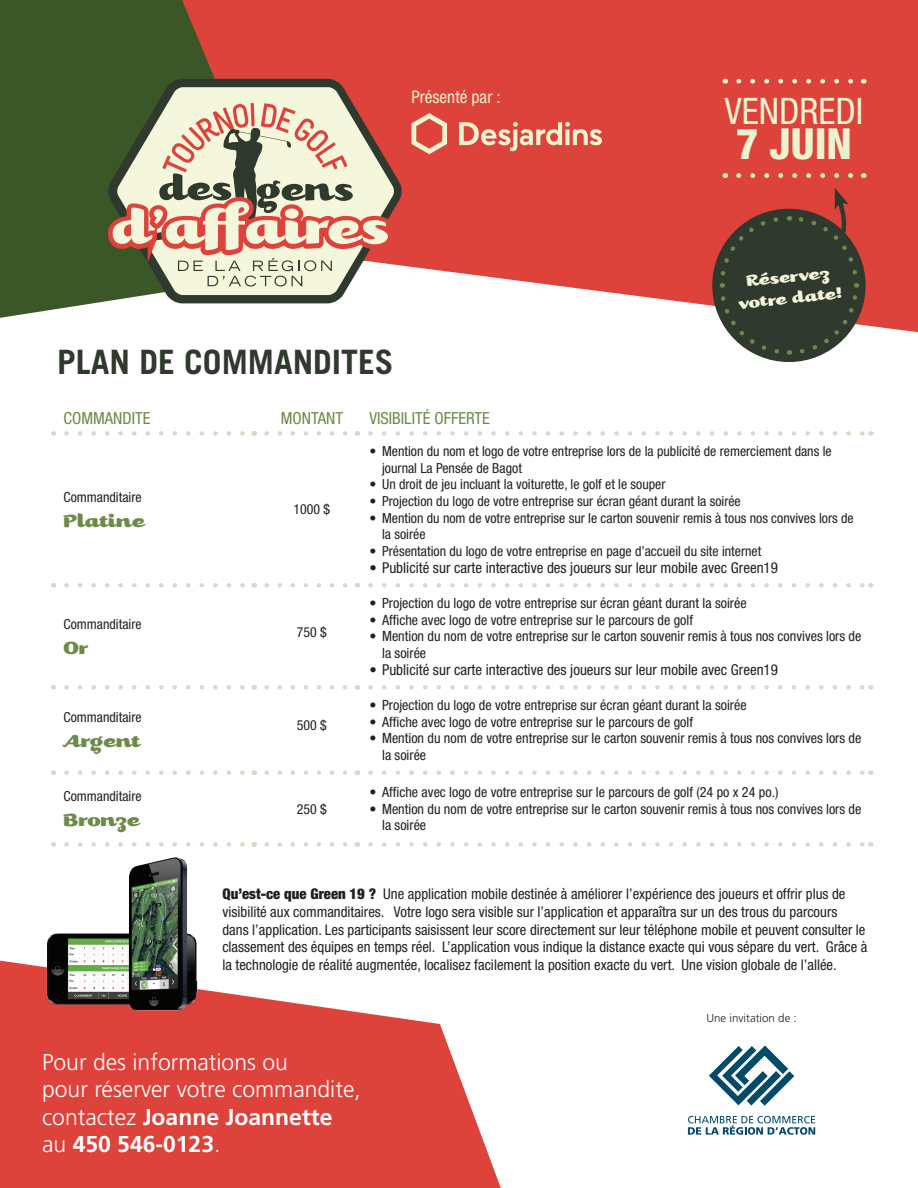
<style>
.page{position:relative;width:918px;height:1188px;background:#fff}
.page>*{position:absolute;margin:0;border:0;box-sizing:border-box;transform-origin:0 0}
.t1{font:800 condensed 42.9px "Helvetica Neue LT Std";color:#ecf3cf}
.t2{font:condensed 36.6px "Helvetica Neue LT Std";color:#ecf3cf}
.t3{font:700 33.6px "Trade Gothic LT Std";color:#30392e}
.t4{font:300 22.95px/27.5px "Frutiger LT Std";color:#fff}
.t5{font:expanded 20.85px "Kari Pro";color:#6e8a48}
.t6{font:expanded 18px/21.6px "Kari Pro";color:#f4f7db;text-align:center}
.t7{font:condensed 17.25px "Helvetica Neue LT Std";color:#ecf3cf}
.t8{font:condensed 16.65px "Helvetica Neue LT Std";color:#6e8a48}
.t9{font:condensed 15px "Helvetica Neue LT Std";color:#231f20}
.t10{font:condensed 14.7px/17.7px "Helvetica Neue LT Std";color:#231f20}
.t11{font:condensed 14.1px/16.6px "Helvetica Neue LT Std";color:#231f20}
.t12{font:condensed 13.8px/16.6px "Helvetica Neue LT Std";color:#231f20}
.t13{font:300 11.55px "Frutiger LT Std";color:#231f20}
.s1{font-size:14.7px}
.s2{font-weight:900}
.s3{font-weight:700}
</style>
<div class="page">
<div style="left:0;top:0;width:182px;height:318px;background:#3c5727"></div>
<svg style="left:182px;top:0;width:736px;height:332px;background:#df5953"></svg>
<svg style="left:0;top:961px;width:501px;height:227px;fill:#dd423b"></svg>
<svg style="left:54px;top:431px;width:200px;height:5px"></svg>
<svg style="left:255px;top:431px;width:102px;height:5px"></svg>
<svg style="left:358px;top:431px;width:512px;height:5px"></svg>
<svg style="left:54px;top:583px;width:200px;height:4px"></svg>
<svg style="left:255px;top:583px;width:102px;height:4px"></svg>
<svg style="left:358px;top:583px;width:512px;height:4px"></svg>
<svg style="left:54px;top:685px;width:200px;height:5px"></svg>
<svg style="left:255px;top:685px;width:102px;height:5px"></svg>
<svg style="left:358px;top:685px;width:512px;height:5px"></svg>
<svg style="left:54px;top:770px;width:200px;height:5px"></svg>
<svg style="left:255px;top:770px;width:102px;height:5px"></svg>
<svg style="left:358px;top:770px;width:512px;height:5px"></svg>
<svg style="left:54px;top:842px;width:200px;height:5px"></svg>
<svg style="left:255px;top:842px;width:102px;height:5px"></svg>
<svg style="left:358px;top:842px;width:512px;height:5px"></svg>
<svg style="left:66px;top:431px;width:181px;height:5px"></svg>
<svg style="left:267px;top:431px;width:84px;height:5px"></svg>
<svg style="left:370px;top:431px;width:494px;height:5px"></svg>
<svg style="left:66px;top:583px;width:181px;height:4px"></svg>
<svg style="left:267px;top:583px;width:84px;height:4px"></svg>
<svg style="left:370px;top:583px;width:494px;height:4px"></svg>
<svg style="left:66px;top:685px;width:181px;height:5px"></svg>
<svg style="left:267px;top:685px;width:84px;height:5px"></svg>
<svg style="left:370px;top:685px;width:494px;height:5px"></svg>
<svg style="left:66px;top:770px;width:181px;height:5px"></svg>
<svg style="left:267px;top:770px;width:84px;height:5px"></svg>
<svg style="left:370px;top:770px;width:494px;height:5px"></svg>
<svg style="left:66px;top:842px;width:181px;height:5px"></svg>
<svg style="left:267px;top:842px;width:84px;height:5px"></svg>
<svg style="left:370px;top:842px;width:494px;height:5px"></svg>
<svg style="left:709px;top:1046px;width:85px;height:60px"></svg>
<svg style="left:688px;top:1116px;width:127px;height:19px"></svg>
<svg style="left:739px;top:79px;width:117px;height:5px"></svg>
<svg style="left:739px;top:173px;width:117px;height:5px"></svg>
<svg style="left:108px;top:79px;width:294px;height:224px"></svg>
<svg style="left:117px;top:87px;width:277px;height:208px;background:#c5bba1"></svg>
<svg style="left:103px;top:103px;width:292px;height:183px;background:#c4ae97"></svg>
<div style="left:712px;top:209px;width:154px;height:153px;background:#30392e;border-radius:50%"></div>
<svg style="left:717px;top:188px;width:144px;height:169px"></svg>
<img style="left:43px;top:857px;width:159px;height:155px">
<svg style="left:411px;top:113px;width:36px;height:41px"></svg>
<svg style="left:459px;top:122px;width:143px;height:29px;background:#e27f6e"></svg>
<p class="t7" style="left:411px;top:87px;width:91px">Présenté par :</p>
<h3 class="t3" style="left:57px;top:342px;width:338px">PLAN DE COMMANDITES</h3>
<p class="t8" style="left:64px;top:408px;width:88px">COMMANDITE</p>
<p class="t8" style="left:281px;top:408px;width:64px">MONTANT</p>
<p class="t8" style="left:369px;top:408px;width:122px">VISIBILITÉ OFFERTE</p>
<h2 class="t2" style="left:725px;top:89px;width:140px">VENDREDI</h2>
<h1 class="t1" style="left:736px;top:118px;width:118px">7 JUIN</h1>
<p class="t6" style="left:735px;top:272px;width:105px;rotate:-6deg">Réservez votre date!</p>
<p class="t12" style="left:64px;top:488px;width:80px">Commanditaire</p>
<h3 class="t5" style="left:64px;top:508px;width:83px">Platine</h3>
<p class="t12" style="left:64px;top:615px;width:80px">Commanditaire</p>
<h3 class="t5" style="left:64px;top:635px;width:27px">Or</h3>
<p class="t12" style="left:64px;top:709px;width:80px">Commanditaire</p>
<h3 class="t5" style="left:64px;top:729px;width:79px">Argent</h3>
<p class="t12" style="left:64px;top:788px;width:80px">Commanditaire</p>
<h3 class="t5" style="left:64px;top:807px;width:78px">Bronze</h3>
<p class="t12" style="left:294px;top:501px;width:38px">1000 $</p>
<p class="t12" style="left:297px;top:623px;width:31px">750 $</p>
<p class="t12" style="left:297px;top:717px;width:31px">500 $</p>
<p class="t12" style="left:297px;top:800px;width:31px">250 $</p>
<p class="t12" style="left:382px;top:443px;width:451px;text-indent:-13px">• Mention du nom et logo de votre entreprise lors de la publicité de remerciement dans le journal La Pensée de Bagot</p>
<p class="t12" style="left:369px;top:476px;width:298px">• Un droit de jeu incluant la voiturette, le golf et le souper</p>
<p class="t12" style="left:369px;top:493px;width:373px">• Projection du logo de votre entreprise sur écran géant durant la soirée</p>
<p class="t12" style="left:382px;top:509px;width:473px;text-indent:-13px">• Mention du nom de votre entreprise sur le carton souvenir remis à tous nos convives lors de la soirée</p>
<p class="t12" style="left:369px;top:543px;width:393px">• Présentation du logo de votre entreprise en page d’accueil du site internet</p>
<p class="t9" style="left:369px;top:559px;width:410px"><span class="s1">•</span> Publicité sur carte interactive des joueurs sur leur mobile avec Green19</p>
<p class="t11" style="left:369px;top:595px;width:379px">• Projection du logo de votre entreprise sur écran géant durant la soirée</p>
<p class="t11" style="left:369px;top:611px;width:325px">• Affiche avec logo de votre entreprise sur le parcours de golf</p>
<p class="t11" style="left:382px;top:628px;width:481px;text-indent:-13px">• Mention du nom de votre entreprise sur le carton souvenir remis à tous nos convives lors de la soirée</p>
<p class="t9" style="left:369px;top:661px;width:410px"><span class="s1">•</span> Publicité sur carte interactive des joueurs sur leur mobile avec Green19</p>
<p class="t11" style="left:369px;top:697px;width:379px">• Projection du logo de votre entreprise sur écran géant durant la soirée</p>
<p class="t11" style="left:369px;top:713px;width:325px">• Affiche avec logo de votre entreprise sur le parcours de golf</p>
<p class="t11" style="left:382px;top:730px;width:481px;text-indent:-13px">• Mention du nom de votre entreprise sur le carton souvenir remis à tous nos convives lors de la soirée</p>
<p class="t11" style="left:369px;top:784px;width:411px">• Affiche avec logo de votre entreprise sur le parcours de golf (24 po x 24 po.)</p>
<p class="t11" style="left:382px;top:800px;width:481px;text-indent:-13px">• Mention du nom de votre entreprise sur le carton souvenir remis à tous nos convives lors de la soirée</p>
<p class="t10" style="left:222px;top:885px;width:647px"><span class="s2">Qu’est-ce que Green 19 ?</span> Une application mobile destinée à améliorer l’expérience des joueurs et offrir plus de visibilité aux commanditaires. Votre logo sera visible sur l’application et apparaîtra sur un des trous du parcours<br>dans l’application. Les participants saisissent leur score directement sur leur téléphone mobile et peuvent consulter le classement des équipes en temps réel. L’application vous indique la distance exacte qui vous sépare du vert. Grâce à la technologie de réalité augmentée, localisez facilement la position exacte du vert. Une vision globale de l’allée.</p>
<p class="t13" style="left:706px;top:1011px;width:92px">Une invitation de :</p>
<h3 class="t4" style="left:42px;top:1049px;width:320px">Pour des informations ou<br>pour réserver votre commandite, contactez <span class="s3">Joanne Joannette </span>au <span class="s3">450 546-0123</span>.</h3>
</div>
